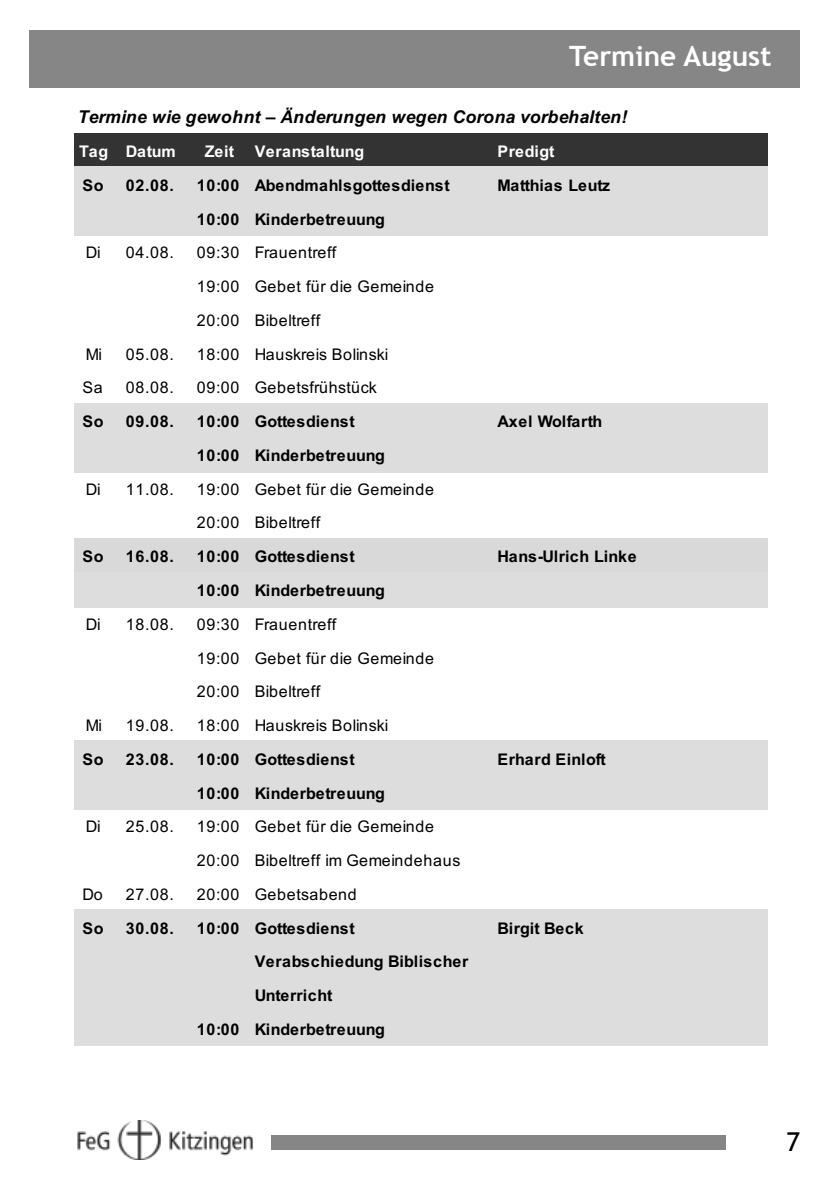
<style>
.page{position:relative;width:840px;height:1191px;background:#fff}
.page>*{position:absolute;margin:0;border:0;box-sizing:border-box;transform-origin:0 0}
.t1{font:700 28px "Trebuchet MS";color:#fff}
.t2{font:26px "Trebuchet MS";color:#000}
.t3{font:italic 700 17.6px "Arial";letter-spacing:.025em;color:#000}
.t4{font:16px/33.8px "Arial";letter-spacing:.045em;color:#000}
.t5{font:700 16px "Arial";letter-spacing:.02em;color:#000}
.t6{font:700 16px "Arial";color:#000}
.t7{font:16px "Arial";color:#000}
.t8{font:700 16px "Arial";letter-spacing:.01em;color:#fff}
.t9{font:700 16px "Arial";letter-spacing:-.01em;color:#000}
.t10{font:700 16px "Arial";letter-spacing:-.01em;color:#fff}
</style>
<div class="page">
<div style="left:29px;top:30px;width:770px;height:57px;background:#868686"></div>
<div style="left:271px;top:1135px;width:454px;height:14px;background:#868686"></div>
<img style="left:77px;top:1120px;width:176px;height:39px">
<div style="left:74px;top:133px;width:693px;height:35px;background:#333"></div>
<div style="left:74px;top:167px;width:693px;height:69px;background:#ddd"></div>
<div style="left:74px;top:403px;width:693px;height:69px;background:#ddd"></div>
<div style="left:74px;top:538px;width:693px;height:35px;background:#d9d9d9"></div>
<div style="left:74px;top:572px;width:693px;height:35px;background:#ddd"></div>
<div style="left:74px;top:740px;width:693px;height:70px;background:#ddd"></div>
<div style="left:74px;top:909px;width:693px;height:137px;background:#ddd"></div>
<h1 class="t1" style="left:569px;top:39px;width:204px">Termine August</h1>
<p class="t3" style="left:78px;top:105px;width:550px">Termine wie gewohnt – Änderungen wegen Corona vorbehalten!</p>
<p class="t10" style="left:79px;top:140px;width:98px">Tag Datum</p>
<p class="t8" style="left:205px;top:140px;width:31px">Zeit</p>
<p class="t8" style="left:254px;top:140px;width:111px">Veranstaltung</p>
<p class="t8" style="left:497px;top:140px;width:58px">Predigt</p>
<p class="t5" style="left:82px;top:174px;width:23px">So</p>
<p class="t5" style="left:126px;top:174px;width:49px">02.08.</p>
<p class="t5" style="left:197px;top:174px;width:254px">10:00 Abendmahlsgottesdienst</p>
<p class="t9" style="left:497px;top:174px;width:114px">Matthias Leutz</p>
<p class="t6" style="left:197px;top:208px;width:190px">10:00 Kinderbetreuung</p>
<p class="t4" style="left:86px;top:236px;width:16px">Di</p>
<p class="t4" style="left:126px;top:236px;width:49px">04.08.</p>
<p class="t4" style="left:197px;top:236px;width:239px">09:30 Frauentreff<br>19:00 Gebet für die Gemeinde<br>20:00 Bibeltreff</p>
<p class="t4" style="left:86px;top:337px;width:18px">Mi</p>
<p class="t4" style="left:126px;top:337px;width:49px">05.08.</p>
<p class="t7" style="left:197px;top:343px;width:193px">18:00 Hauskreis Bolinski</p>
<p class="t4" style="left:82px;top:371px;width:22px">Sa</p>
<p class="t4" style="left:126px;top:371px;width:49px">08.08.</p>
<p class="t4" style="left:197px;top:371px;width:181px">09:00 Gebetsfrühstück</p>
<p class="t5" style="left:82px;top:410px;width:23px">So</p>
<p class="t5" style="left:126px;top:410px;width:49px">09.08.</p>
<p class="t5" style="left:197px;top:410px;width:160px">10:00 Gottesdienst</p>
<p class="t6" style="left:497px;top:410px;width:106px">Axel Wolfarth</p>
<p class="t6" style="left:197px;top:444px;width:190px">10:00 Kinderbetreuung</p>
<p class="t4" style="left:86px;top:472px;width:16px">Di</p>
<p class="t4" style="left:126px;top:472px;width:49px">11.08.</p>
<p class="t4" style="left:197px;top:472px;width:239px">19:00 Gebet für die Gemeinde<br>20:00 Bibeltreff</p>
<p class="t5" style="left:82px;top:545px;width:23px">So</p>
<p class="t5" style="left:126px;top:545px;width:49px">16.08.</p>
<p class="t5" style="left:197px;top:545px;width:160px">10:00 Gottesdienst</p>
<p class="t5" style="left:497px;top:545px;width:141px">Hans-Ulrich Linke</p>
<p class="t6" style="left:197px;top:579px;width:190px">10:00 Kinderbetreuung</p>
<p class="t4" style="left:86px;top:607px;width:16px">Di</p>
<p class="t4" style="left:126px;top:607px;width:49px">18.08.</p>
<p class="t4" style="left:197px;top:607px;width:239px">09:30 Frauentreff<br>19:00 Gebet für die Gemeinde<br>20:00 Bibeltreff</p>
<p class="t4" style="left:86px;top:708px;width:18px">Mi</p>
<p class="t4" style="left:126px;top:708px;width:49px">19.08.</p>
<p class="t7" style="left:197px;top:714px;width:193px">18:00 Hauskreis Bolinski</p>
<p class="t5" style="left:82px;top:748px;width:23px">So</p>
<p class="t5" style="left:126px;top:748px;width:49px">23.08.</p>
<p class="t5" style="left:197px;top:748px;width:160px">10:00 Gottesdienst</p>
<p class="t5" style="left:497px;top:748px;width:110px">Erhard Einloft</p>
<p class="t6" style="left:197px;top:781px;width:190px">10:00 Kinderbetreuung</p>
<p class="t4" style="left:86px;top:809px;width:16px">Di</p>
<p class="t4" style="left:126px;top:809px;width:49px">25.08.</p>
<p class="t4" style="left:197px;top:809px;width:265px">19:00 Gebet für die Gemeinde<br>20:00 Bibeltreff im Gemeindehaus</p>
<p class="t4" style="left:82px;top:877px;width:22px">Do</p>
<p class="t4" style="left:126px;top:877px;width:49px">27.08.</p>
<p class="t4" style="left:197px;top:877px;width:161px">20:00 Gebetsabend</p>
<p class="t5" style="left:82px;top:916px;width:23px">So</p>
<p class="t5" style="left:126px;top:916px;width:49px">30.08.</p>
<p class="t5" style="left:197px;top:916px;width:160px">10:00 Gottesdienst</p>
<p class="t5" style="left:497px;top:916px;width:88px">Birgit Beck</p>
<p class="t5" style="left:254px;top:950px;width:215px">Verabschiedung Biblischer</p>
<p class="t5" style="left:254px;top:984px;width:79px">Unterricht</p>
<p class="t6" style="left:197px;top:1018px;width:190px">10:00 Kinderbetreuung</p>
<h2 class="t2" style="left:786px;top:1126px;width:15px">7</h2>
</div>
